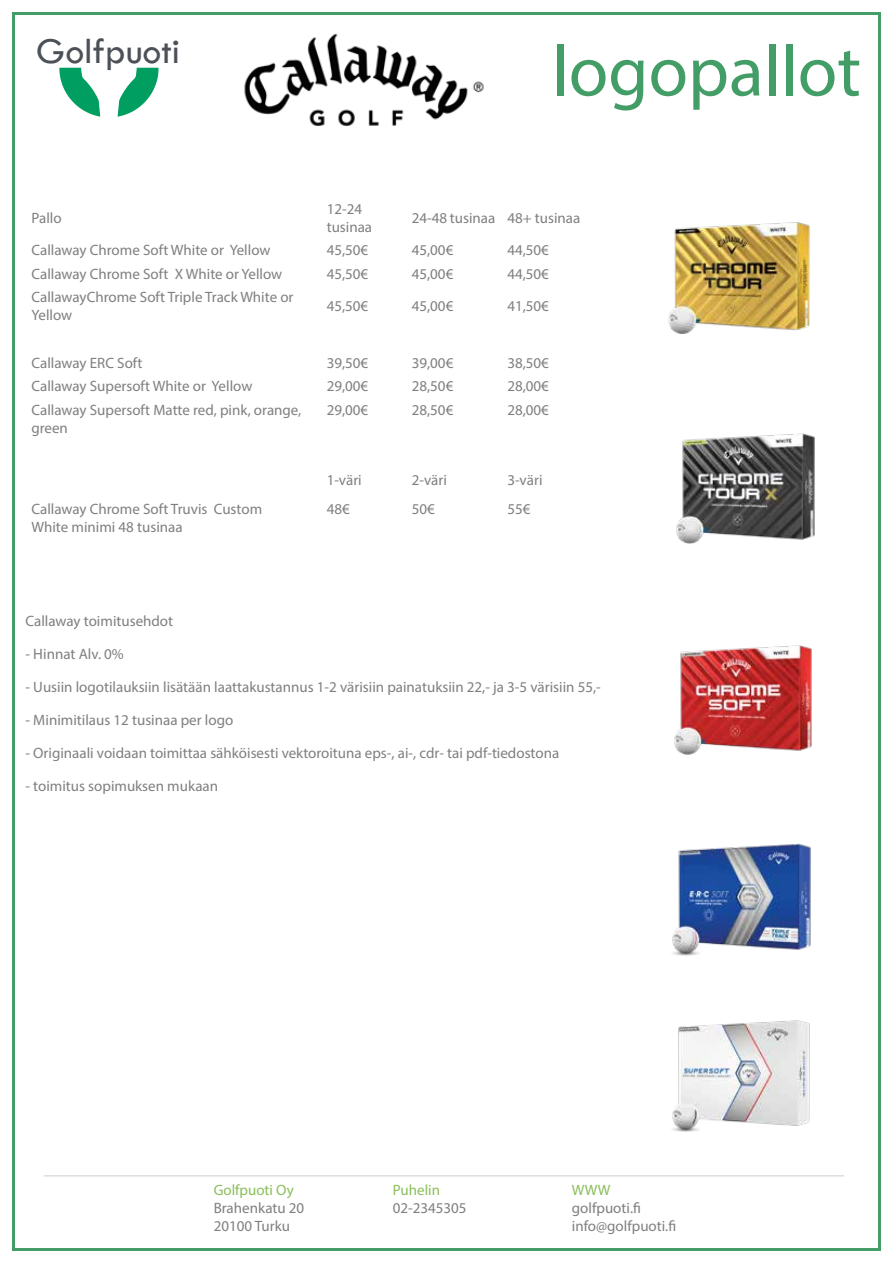
<style>
.page{position:relative;width:893px;height:1263px;background:#fff}
.page>*{position:absolute;margin:0;border:0;box-sizing:border-box;transform-origin:0 0}
.t1{font:72px "Myriad Pro";color:#439d66}
.t2{font:37.8px "Tw Cen";color:#4c5158}
.t3{font:15px/18px "Myriad Pro";color:#7f7f7f}
.t4{font:15px "Myriad Pro";color:#8abe59}
</style>
<div class="page">
<hr style="left:44px;top:1175px;width:800px;height:1px;background:#dcddde">
<svg style="left:59px;top:68px;width:100px;height:49px"></svg>
<img style="left:244px;top:33px;width:240px;height:94px">
<img style="left:668px;top:222px;width:142px;height:112px">
<img style="left:676px;top:433px;width:139px;height:111px">
<img style="left:674px;top:645px;width:138px;height:110px">
<img style="left:672px;top:843px;width:139px;height:113px">
<img style="left:672px;top:1020px;width:138px;height:112px">
<h2 class="t2" style="left:36px;top:28px;width:145px">Golfpuoti</h2>
<h1 class="t1" style="left:552px;top:27px;width:311px">logopallot</h1>
<p class="t3" style="left:32px;top:209px;width:32px">Pallo</p>
<p class="t3" style="left:327px;top:200px;width:47px">12-24 tusinaa</p>
<p class="t3" style="left:412px;top:209px;width:170px">24-48 tusinaa 48+ tusinaa</p>
<p class="t3" style="left:32px;top:241px;width:241px">Callaway Chrome Soft White or Yellow</p>
<p class="t3" style="left:327px;top:241px;width:43px">45,50€</p>
<p class="t3" style="left:412px;top:241px;width:43px">45,00€</p>
<p class="t3" style="left:507px;top:241px;width:43px">44,50€</p>
<p class="t3" style="left:32px;top:264px;width:252px">Callaway Chrome Soft X White or Yellow</p>
<p class="t3" style="left:327px;top:264px;width:43px">45,50€</p>
<p class="t3" style="left:412px;top:264px;width:43px">45,00€</p>
<p class="t3" style="left:507px;top:264px;width:43px">44,50€</p>
<p class="t3" style="left:32px;top:287px;width:263px">CallawayChrome Soft Triple Track White or<br>Yellow</p>
<p class="t3" style="left:327px;top:296px;width:43px">45,50€</p>
<p class="t3" style="left:412px;top:296px;width:43px">45,00€</p>
<p class="t3" style="left:507px;top:296px;width:43px">41,50€</p>
<p class="t3" style="left:32px;top:354px;width:112px">Callaway ERC Soft</p>
<p class="t3" style="left:327px;top:354px;width:43px">39,50€</p>
<p class="t3" style="left:412px;top:354px;width:43px">39,00€</p>
<p class="t3" style="left:507px;top:354px;width:43px">38,50€</p>
<p class="t3" style="left:32px;top:377px;width:222px">Callaway Supersoft White or Yellow</p>
<p class="t3" style="left:327px;top:377px;width:43px">29,00€</p>
<p class="t3" style="left:412px;top:377px;width:43px">28,50€</p>
<p class="t3" style="left:507px;top:377px;width:43px">28,00€</p>
<p class="t3" style="left:32px;top:400px;width:271px">Callaway Supersoft Matte red, pink, orange, green</p>
<p class="t3" style="left:327px;top:400px;width:43px">29,00€</p>
<p class="t3" style="left:412px;top:400px;width:43px">28,50€</p>
<p class="t3" style="left:507px;top:400px;width:43px">28,00€</p>
<p class="t3" style="left:327px;top:470px;width:37px">1-väri</p>
<p class="t3" style="left:412px;top:470px;width:37px">2-väri</p>
<p class="t3" style="left:507px;top:470px;width:37px">3-väri</p>
<p class="t3" style="left:32px;top:499px;width:232px">Callaway Chrome Soft Truvis Custom<br>White minimi 48 tusinaa</p>
<p class="t3" style="left:327px;top:499px;width:25px">48€</p>
<p class="t3" style="left:412px;top:499px;width:25px">50€</p>
<p class="t3" style="left:507px;top:499px;width:25px">55€</p>
<p class="t3" style="left:26px;top:612px;width:149px">Callaway toimitusehdot</p>
<p class="t3" style="left:26px;top:645px;width:100px">- Hinnat Alv. 0%</p>
<p class="t3" style="left:26px;top:678px;width:577px">- Uusiin logotilauksiin lisätään laattakustannus 1-2 värisiin painatuksiin 22,- ja 3-5 värisiin 55,-</p>
<p class="t3" style="left:26px;top:711px;width:209px">- Minimitilaus 12 tusinaa per logo</p>
<p class="t3" style="left:26px;top:744px;width:535px">- Originaali voidaan toimittaa sähköisesti vektoroituna eps-, ai-, cdr- tai pdf-tiedostona</p>
<p class="t3" style="left:26px;top:777px;width:194px">- toimitus sopimuksen mukaan</p>
<p class="t4" style="left:214px;top:1181px;width:82px">Golfpuoti Oy</p>
<p class="t3" style="left:214px;top:1199px;width:92px">Brahenkatu 20<br>20100 Turku</p>
<p class="t4" style="left:393px;top:1181px;width:49px">Puhelin</p>
<p class="t3" style="left:393px;top:1199px;width:75px">02-2345305</p>
<p class="t4" style="left:572px;top:1181px;width:40px">WWW</p>
<p class="t3" style="left:572px;top:1199px;width:106px">golfpuoti.fi info@golfpuoti.fi</p>
</div>
